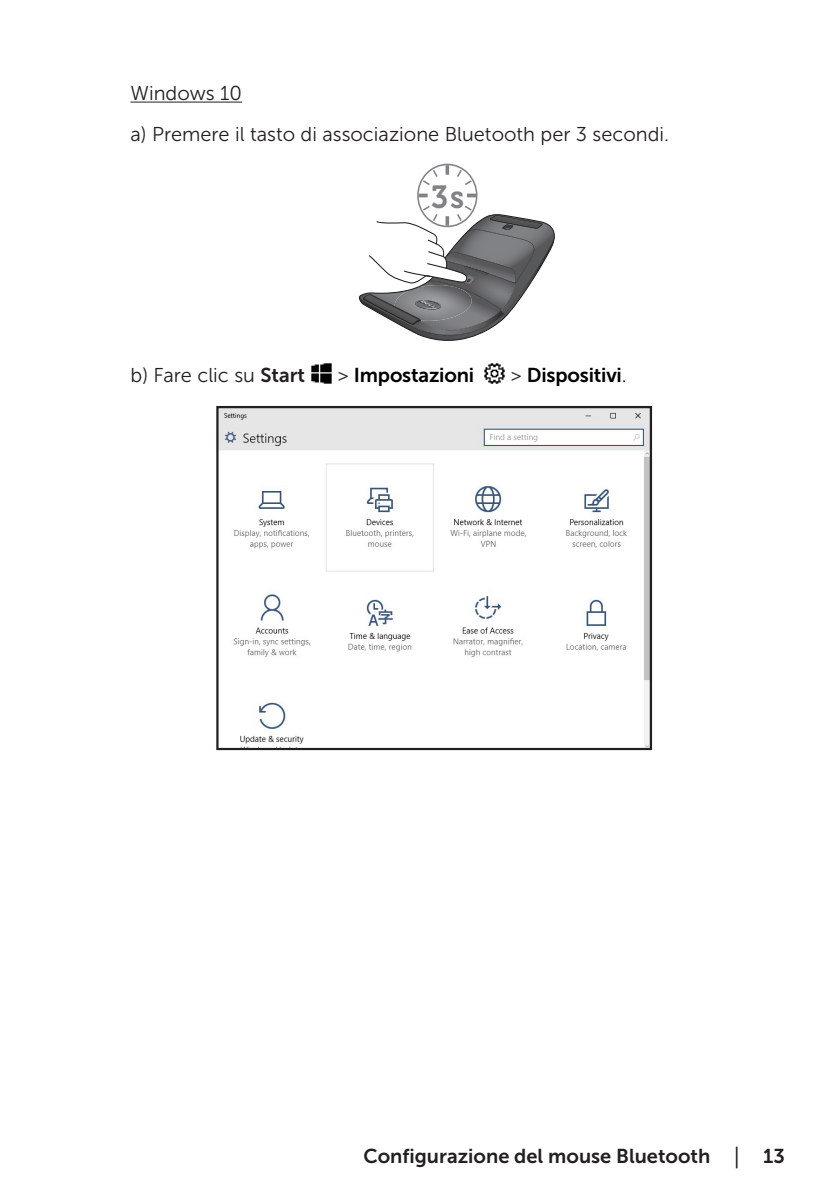
<style>
.page{position:relative;width:840px;height:1191px;background:#fff}
.page>*{position:absolute;margin:0;border:0;box-sizing:border-box;transform-origin:0 0}
.t1{font:32px "Museo 700";color:#808285;scale:.95 1}
.Paragraph{font:20px "Museo Sans For Dell 300";color:#231f20}
.t2{font:20px "Museo Sans For Dell 700";color:#231f20}
.Paragraph-2{font:20px "Museo Sans For Dell 700";letter-spacing:-.01em;color:#000}
.s1{font-family:"Museo Sans For Dell 700"}
.s2{font-family:"Museo Sans For Dell 300";color:#231f20}
.s3{font-family:"Museo Sans For Dell 300"}
.s4{font-family:"Times New Roman";font-size:18px}
</style>
<div class="page">
<hr style="left:130px;top:102px;width:112px;height:1px;background:#231f20">
<svg style="left:358px;top:164px;width:197px;height:177px"></svg>
<img style="left:311px;top:363px;width:21px;height:21px">
<img style="left:484px;top:363px;width:21px;height:21px">
<img style="left:219px;top:409px;width:429px;height:338px">
<div style="left:216px;top:406px;width:435px;height:344px;border:2px solid #231f20"></div>
<p class="Paragraph" style="left:130px;top:82px;width:113px">Windows 10</p>
<p class="Paragraph" style="left:130px;top:123px;width:540px">a) Premere il tasto di associazione Bluetooth per 3 secondi.</p>
<p class="t1" style="left:431px;top:179px;width:36px">3s</p>
<p class="Paragraph" style="left:130px;top:364px;width:176px">b) Fare clic su <span class="s1">Start</span></p>
<p class="Paragraph-2" style="left:337px;top:364px;width:138px"><span class="s2">&gt;</span> Impostazioni</p>
<p class="Paragraph-2" style="left:510px;top:364px;width:118px"><span class="s2">&gt;</span> Dispositivi<span class="s3">.</span></p>
<p class="t2" style="left:363px;top:1144px;width:423px">Configurazione del mouse Bluetooth <span class="s4">│</span> 13</p>
</div>
